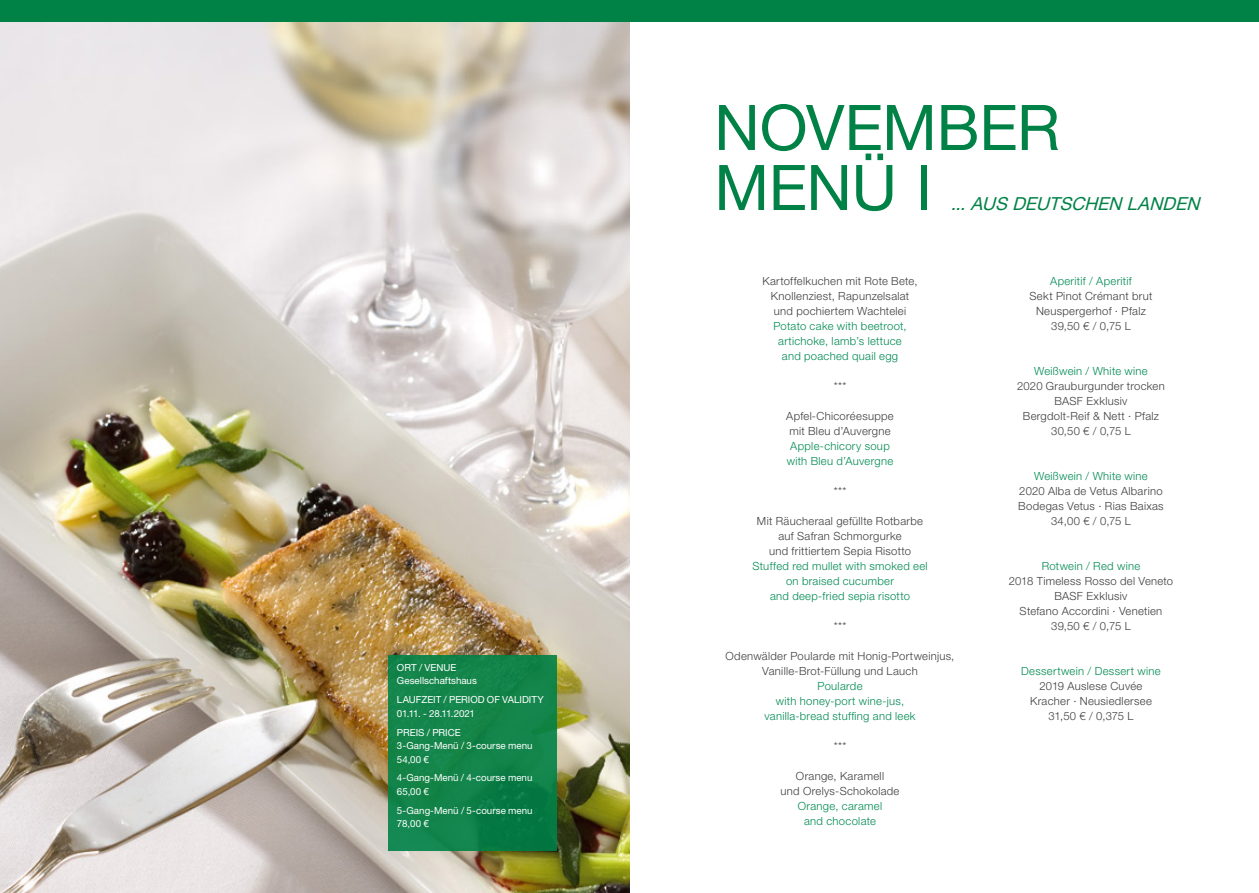
<style>
.page{position:relative;width:1259px;height:893px;background:#fff}
.page>*{position:absolute;margin:0;border:0;box-sizing:border-box;transform-origin:0 0}
.Kapitelhead{font:63px "Helvetica Neue LT Pro";letter-spacing:-.005em;color:#008247}
.Kapitelhead-2{font:italic 18px "Helvetica Neue LT Pro";color:#008247}
.Fließtext{font:300 11.25px/15px "Helvetica Neue LT Pro";letter-spacing:.025em;color:#3e3e3f;text-align:center}
.Fließtext-2{font:300 11.25px "Helvetica Neue LT Pro";letter-spacing:.025em;color:#008a53}
.Infokästen{font:9.75px/13.5px "Helvetica Neue LT Pro";color:#fff}
</style>
<div class="page">
<img style="left:0;top:21px;width:629px;height:872px">
<div style="left:388px;top:655px;width:169px;height:195px;background:linear-gradient(to right,#16874c,#0c7f46)"></div>
<div style="left:0;top:0;width:1259px;height:21px;background:#008247"></div>
<p class="Infokästen" style="left:397px;top:660px;width:81px">ORT / VENUE<br>Gesellschaftshaus</p>
<p class="Infokästen" style="left:397px;top:693px;width:148px">LAUFZEIT / PERIOD OF VALIDITY<br>01.11. - 28.11.2021</p>
<p class="Infokästen" style="left:397px;top:725px;width:137px">PREIS / PRICE<br>3-Gang-Menü / 3-course menu<br>54,00 €</p>
<p class="Infokästen" style="left:397px;top:771px;width:137px">4-Gang-Menü / 4-course menu<br>65,00 €</p>
<p class="Infokästen" style="left:397px;top:803px;width:137px">5-Gang-Menü / 5-course menu<br>78,00 €</p>
<p class="Kapitelhead" style="left:714px;top:89px;width:347px">NOVEMBER</p>
<p class="Kapitelhead" style="left:714px;top:149px;width:219px">MENÜ I</p>
<p class="Kapitelhead-2" style="left:951px;top:192px;width:255px">...AUS DEUTSCHEN LANDEN</p>
<p class="Fließtext" style="left:762px;top:273px;width:157px">Kartoffelkuchen mit Rote Bete,</p>
<p class="Fließtext" style="left:771px;top:288px;width:140px">Knollenziest, Rapunzelsalat</p>
<p class="Fließtext" style="left:774px;top:303px;width:134px">und pochiertem Wachtelei</p>
<p class="Fließtext-2" style="left:773px;top:319px;width:135px">Potato cake with beetroot,</p>
<p class="Fließtext-2" style="left:778px;top:334px;width:125px">artichoke, lamb’s lettuce</p>
<p class="Fließtext-2" style="left:782px;top:349px;width:118px">and poached quail egg</p>
<p class="Fließtext" style="left:833px;top:378px;width:14px">***</p>
<p class="Fließtext" style="left:786px;top:408px;width:109px">Apfel-Chicoréesuppe</p>
<p class="Fließtext" style="left:789px;top:423px;width:103px">mit Bleu d’Auvergne</p>
<p class="Fließtext-2" style="left:790px;top:439px;width:101px">Apple-chicory soup</p>
<p class="Fließtext-2" style="left:786px;top:454px;width:108px">with Bleu d’Auvergne</p>
<p class="Fließtext" style="left:833px;top:483px;width:14px">***</p>
<p class="Fließtext" style="left:757px;top:513px;width:168px">Mit Räucheraal gefüllte Rotbarbe</p>
<p class="Fließtext" style="left:778px;top:528px;width:125px">auf Safran Schmorgurke</p>
<p class="Fließtext" style="left:769px;top:543px;width:144px">und frittiertem Sepia Risotto</p>
<p class="Fließtext-2" style="left:752px;top:559px;width:177px">Stuffed red mullet with smoked eel</p>
<p class="Fließtext-2" style="left:786px;top:574px;width:109px">on braised cucumber</p>
<p class="Fließtext-2" style="left:770px;top:589px;width:142px">and deep-fried sepia risotto</p>
<p class="Fließtext" style="left:833px;top:618px;width:14px">***</p>
<p class="Fließtext" style="left:725px;top:648px;width:230px">Odenwälder Poularde mit Honig-Portweinjus,</p>
<p class="Fließtext" style="left:762px;top:663px;width:157px">Vanille-Brot-Füllung und Lauch</p>
<p class="Fließtext-2" style="left:817px;top:679px;width:46px">Poularde</p>
<p class="Fließtext-2" style="left:776px;top:694px;width:130px">with honey-port wine-jus,</p>
<p class="Fließtext-2" style="left:764px;top:709px;width:153px">vanilla-bread stuffing and leek</p>
<p class="Fließtext" style="left:833px;top:738px;width:14px">***</p>
<p class="Fließtext" style="left:780px;top:768px;width:120px">Orange, Karamell<br>und Orelys-Schokolade</p>
<p class="Fließtext-2" style="left:798px;top:799px;width:86px">Orange, caramel</p>
<p class="Fließtext-2" style="left:804px;top:814px;width:73px">and chocolate</p>
<p class="Fließtext-2" style="left:1050px;top:274px;width:83px">Aperitif / Aperitif</p>
<p class="Fließtext" style="left:1029px;top:288px;width:124px">Sekt Pinot Crémant brut</p>
<p class="Fließtext" style="left:1036px;top:303px;width:111px">Neuspergerhof · Pfalz</p>
<p class="Fließtext" style="left:1051px;top:318px;width:81px">39,50 € / 0,75 L</p>
<p class="Fließtext-2" style="left:1034px;top:364px;width:115px">Weißwein / White wine</p>
<p class="Fließtext" style="left:1017px;top:378px;width:149px">2020 Grauburgunder trocken</p>
<p class="Fließtext" style="left:1054px;top:393px;width:74px">BASF Exklusiv</p>
<p class="Fließtext" style="left:1023px;top:408px;width:138px">Bergdolt-Reif &amp; Nett · Pfalz</p>
<p class="Fließtext" style="left:1051px;top:423px;width:81px">30,50 € / 0,75 L</p>
<p class="Fließtext-2" style="left:1034px;top:469px;width:115px">Weißwein / White wine</p>
<p class="Fließtext" style="left:1019px;top:483px;width:145px">2020 Alba de Vetus Albarino</p>
<p class="Fließtext" style="left:1018px;top:498px;width:147px">Bodegas Vetus · Rias Baixas</p>
<p class="Fließtext" style="left:1051px;top:513px;width:81px">34,00 € / 0,75 L</p>
<p class="Fließtext-2" style="left:1041px;top:559px;width:100px">Rotwein / Red wine</p>
<p class="Fließtext" style="left:1008px;top:573px;width:166px">2018 Timeless Rosso del Veneto</p>
<p class="Fließtext" style="left:1054px;top:588px;width:74px">BASF Exklusiv</p>
<p class="Fließtext" style="left:1019px;top:603px;width:144px">Stefano Accordini · Venetien</p>
<p class="Fließtext" style="left:1051px;top:618px;width:81px">39,50 € / 0,75 L</p>
<p class="Fließtext-2" style="left:1021px;top:664px;width:141px">Dessertwein / Dessert wine</p>
<p class="Fließtext" style="left:1039px;top:678px;width:104px">2019 Auslese Cuvée</p>
<p class="Fließtext" style="left:1030px;top:693px;width:123px">Kracher · Neusiedlersee</p>
<p class="Fließtext" style="left:1048px;top:708px;width:87px">31,50 € / 0,375 L</p>
</div>
